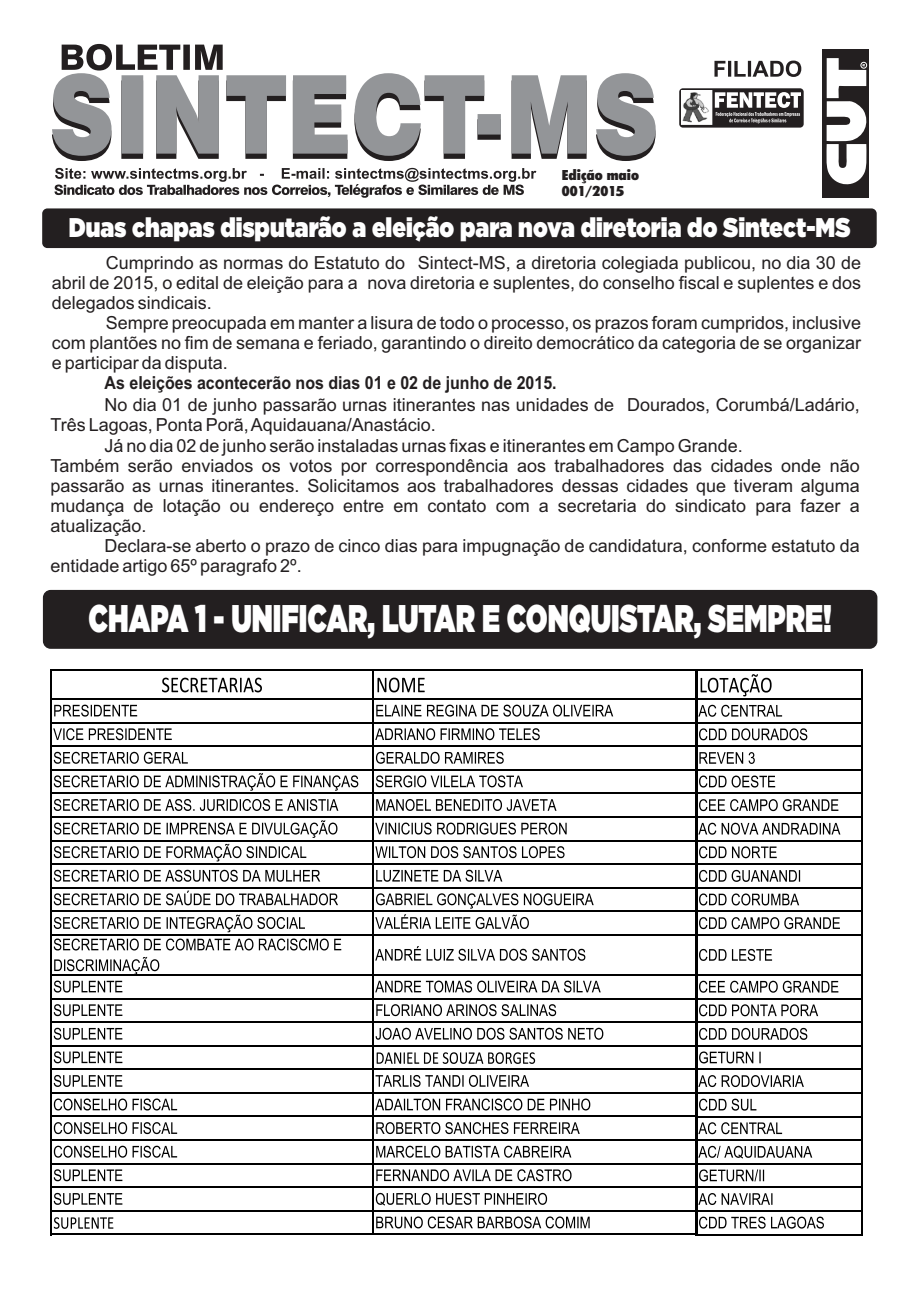
<style>
.page{position:relative;width:920px;height:1290px;background:#fff}
.page>*{position:absolute;margin:0;border:0;box-sizing:border-box;transform-origin:0 0}
.t1{font:900 38.55px "Gotham";color:#fff;scale:.7 1}
.t2{font:900 27px "Gotham";color:#fff;scale:.84 1}
.t3{font:18px/20.1px "Arial";color:#231f20;text-align:justify}
.t4{font:700 18px "Arial";color:#231f20;scale:.89 1}
.t5{font:900 condensed 14.1px/16.8px "Futura BT";color:#231f20;scale:1.14 1}
</style>
<div class="page">
<div style="left:42px;top:208px;width:835px;height:40px;background:#231f20;border-radius:5px"></div>
<div style="left:823px;top:49px;width:46px;height:148px;background:#231f20"></div>
<svg style="left:826px;top:58px;width:42px;height:127px"></svg>
<svg style="left:54px;top:168px;width:482px;height:30px"></svg>
<svg style="left:63px;top:156px;width:582px;height:5px"></svg>
<svg style="left:52px;top:73px;width:604px;height:83px;fill:#939598"></svg>
<div style="left:679px;top:88px;width:125px;height:40px;background:#231f20;border-radius:4px"></div>
<svg style="left:715px;top:92px;width:86px;height:31px"></svg>
<svg style="left:714px;top:61px;width:87px;height:16px"></svg>
<img style="left:682px;top:91px;width:30px;height:33px">
<svg style="left:62px;top:44px;width:161px;height:27px"></svg>
<div style="left:43px;top:590px;width:834px;height:59px;background:#231f20;border-radius:8px"></div>
<svg style="left:162px;top:678px;width:100px;height:14px"></svg>
<svg style="left:377px;top:678px;width:48px;height:14px"></svg>
<svg style="left:54px;top:705px;width:83px;height:12px"></svg>
<svg style="left:376px;top:705px;width:237px;height:12px"></svg>
<svg style="left:53px;top:728px;width:119px;height:12px"></svg>
<svg style="left:375px;top:728px;width:165px;height:12px"></svg>
<svg style="left:54px;top:752px;width:134px;height:12px"></svg>
<svg style="left:376px;top:752px;width:128px;height:12px"></svg>
<svg style="left:54px;top:773px;width:304px;height:18px"></svg>
<svg style="left:376px;top:775px;width:147px;height:12px"></svg>
<svg style="left:54px;top:799px;width:284px;height:12px"></svg>
<svg style="left:376px;top:799px;width:180px;height:12px"></svg>
<svg style="left:54px;top:820px;width:283px;height:18px"></svg>
<svg style="left:375px;top:822px;width:192px;height:12px"></svg>
<svg style="left:54px;top:844px;width:252px;height:17px"></svg>
<svg style="left:375px;top:846px;width:190px;height:12px"></svg>
<svg style="left:54px;top:870px;width:266px;height:12px"></svg>
<svg style="left:376px;top:870px;width:126px;height:12px"></svg>
<svg style="left:54px;top:890px;width:284px;height:15px"></svg>
<svg style="left:54px;top:915px;width:251px;height:17px"></svg>
<svg style="left:375px;top:893px;width:219px;height:36px"></svg>
<svg style="left:54px;top:938px;width:287px;height:12px"></svg>
<svg style="left:54px;top:957px;width:105px;height:17px"></svg>
<svg style="left:375px;top:946px;width:210px;height:15px"></svg>
<svg style="left:54px;top:980px;width:68px;height:12px"></svg>
<svg style="left:375px;top:980px;width:226px;height:12px"></svg>
<svg style="left:54px;top:1004px;width:68px;height:12px"></svg>
<svg style="left:376px;top:1004px;width:180px;height:12px"></svg>
<svg style="left:54px;top:1028px;width:68px;height:12px"></svg>
<svg style="left:376px;top:1028px;width:227px;height:12px"></svg>
<svg style="left:54px;top:1051px;width:68px;height:12px"></svg>
<svg style="left:377px;top:1052px;width:158px;height:12px"></svg>
<svg style="left:54px;top:1075px;width:68px;height:12px"></svg>
<svg style="left:376px;top:1075px;width:153px;height:12px"></svg>
<svg style="left:54px;top:1098px;width:123px;height:12px"></svg>
<svg style="left:375px;top:1098px;width:215px;height:12px"></svg>
<svg style="left:54px;top:1122px;width:123px;height:12px"></svg>
<svg style="left:376px;top:1122px;width:204px;height:12px"></svg>
<svg style="left:54px;top:1146px;width:123px;height:12px"></svg>
<svg style="left:376px;top:1146px;width:195px;height:12px"></svg>
<svg style="left:54px;top:1169px;width:68px;height:12px"></svg>
<svg style="left:376px;top:1169px;width:196px;height:12px"></svg>
<svg style="left:54px;top:1193px;width:68px;height:12px"></svg>
<svg style="left:376px;top:1193px;width:171px;height:12px"></svg>
<svg style="left:54px;top:1217px;width:59px;height:12px"></svg>
<svg style="left:376px;top:1216px;width:214px;height:12px"></svg>
<hr style="left:50px;top:669px;width:1px;height:566px;background:#000">
<hr style="left:696px;top:670px;width:2px;height:565px;background:#000">
<hr style="left:372px;top:670px;width:2px;height:565px;background:#000">
<hr style="left:51px;top:669px;width:647px;height:1px;background:#000">
<hr style="left:51px;top:698px;width:647px;height:2px;background:#000">
<hr style="left:51px;top:722px;width:647px;height:1px;background:#000">
<hr style="left:51px;top:745px;width:647px;height:2px;background:#000">
<hr style="left:51px;top:769px;width:647px;height:1px;background:#000">
<hr style="left:51px;top:792px;width:647px;height:2px;background:#000">
<hr style="left:51px;top:816px;width:647px;height:2px;background:#000">
<hr style="left:51px;top:840px;width:647px;height:1px;background:#000">
<hr style="left:51px;top:863px;width:647px;height:2px;background:#000">
<hr style="left:51px;top:887px;width:647px;height:1px;background:#000">
<hr style="left:51px;top:910px;width:647px;height:2px;background:#000">
<hr style="left:51px;top:934px;width:647px;height:2px;background:#000">
<hr style="left:51px;top:974px;width:647px;height:2px;background:#000">
<hr style="left:51px;top:998px;width:647px;height:1px;background:#000">
<hr style="left:51px;top:1021px;width:647px;height:2px;background:#000">
<hr style="left:51px;top:1045px;width:647px;height:1px;background:#000">
<hr style="left:51px;top:1068px;width:647px;height:2px;background:#000">
<hr style="left:51px;top:1092px;width:647px;height:2px;background:#000">
<hr style="left:51px;top:1116px;width:647px;height:1px;background:#000">
<hr style="left:51px;top:1139px;width:647px;height:2px;background:#000">
<hr style="left:51px;top:1163px;width:647px;height:1px;background:#000">
<hr style="left:51px;top:1186px;width:647px;height:2px;background:#000">
<hr style="left:51px;top:1210px;width:647px;height:2px;background:#000">
<hr style="left:51px;top:1233px;width:647px;height:2px;background:#000">
<svg style="left:701px;top:674px;width:71px;height:22px"></svg>
<svg style="left:698px;top:705px;width:84px;height:12px"></svg>
<svg style="left:699px;top:728px;width:108px;height:12px"></svg>
<svg style="left:699px;top:752px;width:56px;height:12px"></svg>
<svg style="left:699px;top:775px;width:76px;height:12px"></svg>
<svg style="left:699px;top:799px;width:139px;height:12px"></svg>
<svg style="left:698px;top:823px;width:142px;height:12px"></svg>
<svg style="left:699px;top:846px;width:78px;height:12px"></svg>
<svg style="left:699px;top:870px;width:101px;height:12px"></svg>
<svg style="left:699px;top:893px;width:100px;height:12px"></svg>
<svg style="left:699px;top:917px;width:141px;height:12px"></svg>
<svg style="left:699px;top:949px;width:73px;height:12px"></svg>
<svg style="left:699px;top:981px;width:139px;height:12px"></svg>
<svg style="left:699px;top:1004px;width:119px;height:12px"></svg>
<svg style="left:699px;top:1028px;width:108px;height:12px"></svg>
<svg style="left:699px;top:1051px;width:62px;height:12px"></svg>
<svg style="left:698px;top:1075px;width:106px;height:12px"></svg>
<svg style="left:699px;top:1099px;width:57px;height:12px"></svg>
<svg style="left:698px;top:1122px;width:84px;height:12px"></svg>
<svg style="left:698px;top:1146px;width:114px;height:12px"></svg>
<svg style="left:699px;top:1169px;width:65px;height:12px"></svg>
<svg style="left:698px;top:1193px;width:74px;height:12px"></svg>
<svg style="left:699px;top:1216px;width:125px;height:12px"></svg>
<hr style="left:695px;top:669px;width:2px;height:566px;background:#000">
<hr style="left:697px;top:669px;width:165px;height:2px;background:#000">
<hr style="left:697px;top:698px;width:165px;height:2px;background:#000">
<hr style="left:697px;top:722px;width:165px;height:1px;background:#000">
<hr style="left:697px;top:745px;width:165px;height:2px;background:#000">
<hr style="left:697px;top:769px;width:165px;height:2px;background:#000">
<hr style="left:697px;top:793px;width:165px;height:1px;background:#000">
<hr style="left:697px;top:816px;width:165px;height:2px;background:#000">
<hr style="left:697px;top:840px;width:165px;height:1px;background:#000">
<hr style="left:697px;top:863px;width:165px;height:2px;background:#000">
<hr style="left:697px;top:887px;width:165px;height:2px;background:#000">
<hr style="left:697px;top:911px;width:165px;height:1px;background:#000">
<hr style="left:697px;top:934px;width:165px;height:2px;background:#000">
<hr style="left:697px;top:974px;width:165px;height:2px;background:#000">
<hr style="left:697px;top:998px;width:165px;height:1px;background:#000">
<hr style="left:697px;top:1021px;width:165px;height:2px;background:#000">
<hr style="left:697px;top:1045px;width:165px;height:2px;background:#000">
<hr style="left:697px;top:1068px;width:165px;height:2px;background:#000">
<hr style="left:697px;top:1092px;width:165px;height:2px;background:#000">
<hr style="left:697px;top:1116px;width:165px;height:1px;background:#000">
<hr style="left:697px;top:1139px;width:165px;height:2px;background:#000">
<hr style="left:697px;top:1163px;width:165px;height:1px;background:#000">
<hr style="left:697px;top:1186px;width:165px;height:2px;background:#000">
<hr style="left:697px;top:1210px;width:165px;height:2px;background:#000">
<hr style="left:697px;top:1234px;width:165px;height:1px;background:#000">
<hr style="left:861px;top:671px;width:1px;height:564px;background:#000">
<p class="t5" style="left:562px;top:167px;width:69px">Edição maio<br>001/2015</p>
<h2 class="t2" style="left:69px;top:216px;width:932px">Duas chapas disputarão a eleição para nova diretoria do Sintect-MS</h2>
<p class="t3" style="left:52px;top:254px;width:811px;text-indent:54px">Cumprindo as normas do Estatuto do Sintect-MS, a diretoria colegiada publicou, no dia 30 de abril de 2015, o edital de eleição para a nova diretoria e suplentes, do conselho fiscal e suplentes e dos delegados sindicais.</p>
<p class="t3" style="left:52px;top:314px;width:811px;text-indent:54px">Sempre preocupada em manter a lisura de todo o processo, os prazos foram cumpridos, inclusive com plantões no fim de semana e feriado, garantindo o direito democrático da categoria de se organizar e participar da disputa.</p>
<p class="t4" style="left:105px;top:376px;width:509px">As eleições acontecerão nos dias 01 e 02 de junho de 2015.</p>
<p class="t3" style="left:104px;top:397px;width:757px">No dia 01 de junho passarão urnas itinerantes nas unidades de Dourados, Corumbá/Ladário,</p>
<p class="t3" style="left:50px;top:417px;width:387px">Três Lagoas, Ponta Porã, Aquidauana/Anastácio.</p>
<p class="t3" style="left:104px;top:437px;width:640px">Já no dia 02 de junho serão instaladas urnas fixas e itinerantes em Campo Grande.</p>
<p class="t3" style="left:50px;top:457px;width:811px">Também serão enviados os votos por correspondência aos trabalhadores das cidades onde não</p>
<p class="t3" style="left:50px;top:477px;width:811px">passarão as urnas itinerantes. Solicitamos aos trabalhadores dessas cidades que tiveram alguma</p>
<p class="t3" style="left:50px;top:497px;width:811px">mudança de lotação ou endereço entre em contato com a secretaria do sindicato para fazer a</p>
<p class="t3" style="left:50px;top:517px;width:98px">atualização.</p>
<p class="t3" style="left:104px;top:537px;width:757px">Declara-se aberto o prazo de cinco dias para impugnação de candidatura, conforme estatuto da</p>
<p class="t3" style="left:50px;top:557px;width:253px">entidade artigo 65º paragrafo 2º.</p>
<h1 class="t1" style="left:89px;top:602px;width:1063px">CHAPA 1 - UNIFICAR, LUTAR E CONQUISTAR, SEMPRE!</h1>
</div>
